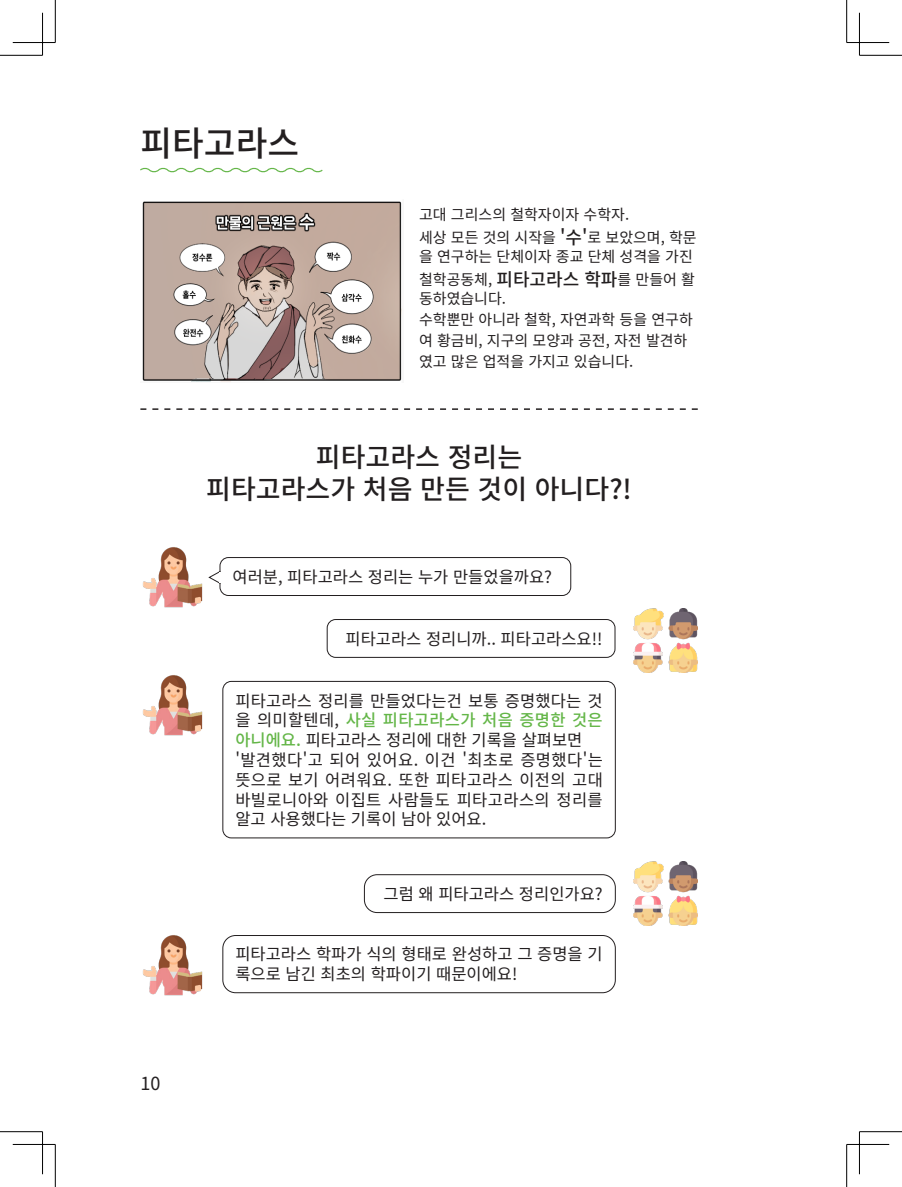
<style>
.page{position:relative;width:902px;height:1187px;background:#fff}
.page>*{position:absolute;margin:0;border:0;box-sizing:border-box;transform-origin:0 0}
.t1{font:500 34.5px "Noto Sans KR";color:#231f20}
.t2{font:500 27px "Noto Sans KR";color:#231f20}
.t3{font:18px "Noto Sans KR";color:#231f20}
.t4{font:16.5px/19.8px "Noto Sans KR";color:#231f20;text-align:justify}
.t5{font:15px/19.5px "Noto Sans KR";color:#231f20}
.s1{font-weight:500;font-size:18px}
.s2{font-weight:500;color:#64b648}
</style>
<div class="page">
<img style="left:142px;top:201px;width:260px;height:181px">
<svg style="left:140px;top:167px;width:183px;height:6px"></svg>
<img style="left:143px;top:547px;width:60px;height:61px">
<svg style="left:140px;top:408px;width:557px;height:2px"></svg>
<img style="left:634px;top:608px;width:63px;height:64px">
<div style="left:220px;top:557px;width:351px;height:38px;border:1px solid #231f20;border-radius:9px"></div>
<div style="left:327px;top:619px;width:288px;height:38px;border:1px solid #231f20;border-radius:9px"></div>
<div style="left:222px;top:935px;width:393px;height:57px;border:1px solid #231f20;border-radius:13px"></div>
<div style="left:364px;top:874px;width:251px;height:38px;border:1px solid #231f20;border-radius:13px"></div>
<div style="left:222px;top:681px;width:393px;height:157px;border:1px solid #231f20;border-radius:9px"></div>
<img style="left:143px;top:675px;width:60px;height:61px">
<img style="left:634px;top:861px;width:63px;height:64px">
<img style="left:143px;top:935px;width:60px;height:60px">
<svg style="left:209px;top:571px;width:13px;height:13px"></svg>
<hr style="left:0;top:55px;width:43px;height:1px;background:#000">
<hr style="left:859px;top:55px;width:42px;height:1px;background:#000">
<hr style="left:0;top:1131px;width:43px;height:1px;background:#000">
<hr style="left:859px;top:1131px;width:42px;height:1px;background:#000">
<hr style="left:55px;top:0;width:1px;height:43px;background:#000">
<hr style="left:55px;top:1144px;width:1px;height:42px;background:#000">
<hr style="left:846px;top:0;width:1px;height:43px;background:#000">
<hr style="left:846px;top:1144px;width:1px;height:42px;background:#000">
<hr style="left:13px;top:42px;width:42px;height:1px;background:#000">
<hr style="left:846px;top:42px;width:43px;height:1px;background:#000">
<hr style="left:13px;top:1144px;width:42px;height:1px;background:#000">
<hr style="left:846px;top:1144px;width:43px;height:1px;background:#000">
<hr style="left:42px;top:13px;width:1px;height:42px;background:#000">
<hr style="left:42px;top:1131px;width:1px;height:43px;background:#000">
<hr style="left:859px;top:13px;width:1px;height:42px;background:#000">
<hr style="left:859px;top:1131px;width:1px;height:43px;background:#000">
<p class="t1" style="left:140px;top:124px;width:160px">피타고라스</p>
<p class="t5" style="left:419px;top:205px;width:211px">고대 그리스의 철학자이자 수학자.</p>
<p class="t5" style="left:419px;top:228px;width:279px">세상 모든 것의 시작을 <span class="s1">'수'</span>로 보았으며, 학문 을 연구하는 단체이자 종교 단체 성격을 가진</p>
<p class="t5" style="left:419px;top:270px;width:277px">철학공동체, <span class="s1">피타고라스 학파</span>를 만들어 활 동하였습니다.</p>
<p class="t5" style="left:419px;top:309px;width:275px;line-height:21px">수학뿐만 아니라 철학, 자연과학 등을 연구하 여 황금비, 지구의 모양과 공전, 자전 발견하 였고 많은 업적을 가지고 있습니다.</p>
<p class="t2" style="left:316px;top:442px;width:208px">피타고라스 정리는</p>
<p class="t2" style="left:206px;top:474px;width:427px">피타고라스가 처음 만든 것이 아니다?!</p>
<p class="t4" style="left:232px;top:567px;width:321px">여러분, 피타고라스 정리는 누가 만들었을까요?</p>
<p class="t4" style="left:345px;top:629px;width:258px">피타고라스 정리니까.. 피타고라스요!!</p>
<p class="t4" style="left:235px;top:690px;width:369px">피타고라스 정리를 만들었다는건 보통 증명했다는 것 을 의미할텐데, <span class="s2">사실 피타고라스가 처음 증명한 것은 아니에요.</span> 피타고라스 정리에 대한 기록을 살펴보면</p>
<p class="t4" style="left:235px;top:750px;width:369px">'발견했다'고 되어 있어요. 이건 '최초로 증명했다'는 뜻으로 보기 어려워요. 또한 피타고라스 이전의 고대 바빌로니아와 이집트 사람들도 피타고라스의 정리를 알고 사용했다는 기록이 남아 있어요.</p>
<p class="t4" style="left:383px;top:884px;width:221px">그럼 왜 피타고라스 정리인가요?</p>
<p class="t3" style="left:140px;top:1073px;width:21px">10</p>
<p class="t4" style="left:235px;top:944px;width:369px">피타고라스 학파가 식의 형태로 완성하고 그 증명을 기 록으로 남긴 최초의 학파이기 때문이에요!</p>
</div>
